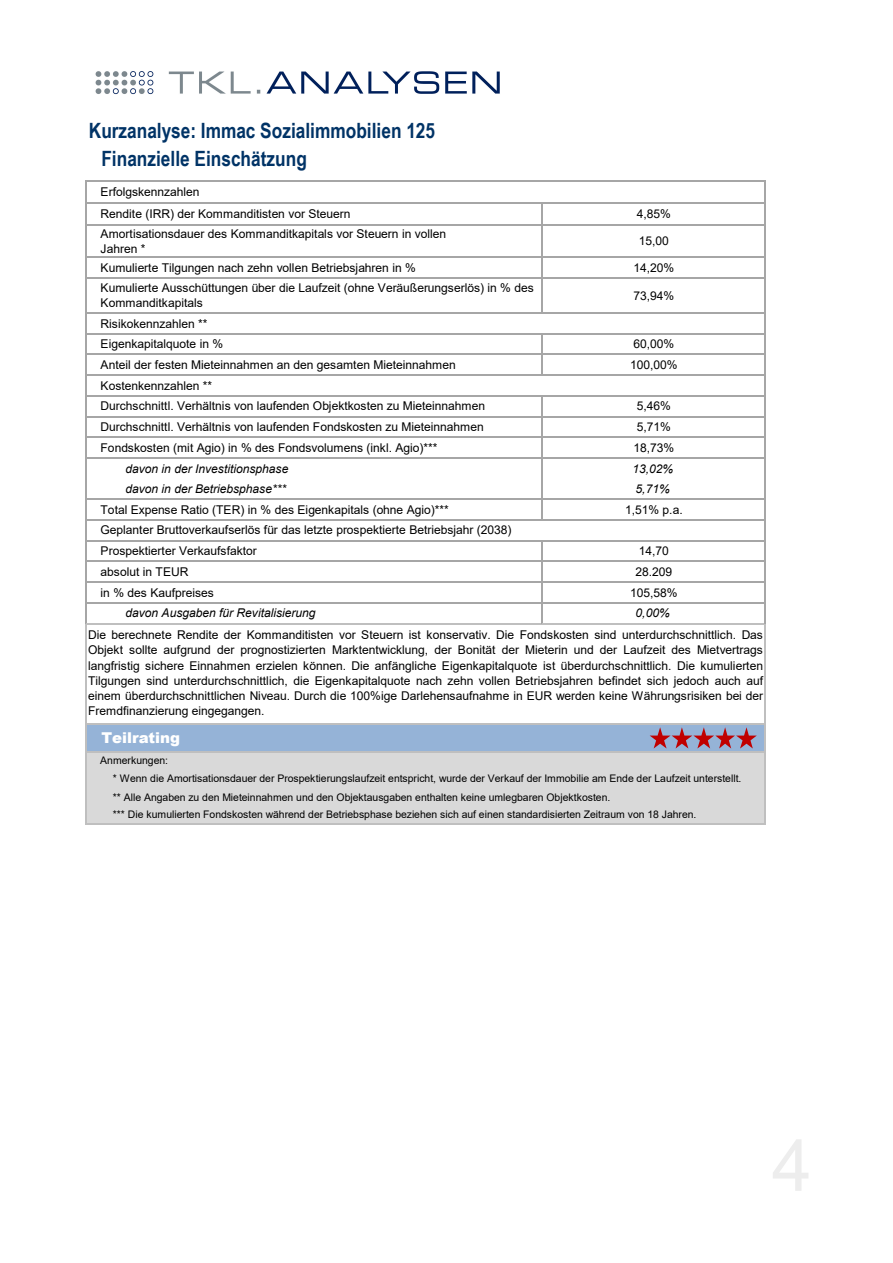
<style>
.page{position:relative;width:893px;height:1263px;background:#fff}
.page>*{position:absolute;margin:0;border:0;box-sizing:border-box;transform-origin:0 0}
.t1{font:700 21px/28px "Arial Narrow";color:#036}
.t2{font:900 15px "Arial";color:#fff}
.t3{font:12px/15.3px "Arial";letter-spacing:-.005em;color:#000}
.t4{font:italic 12px "Arial";letter-spacing:-.005em;color:#000}
.t5{font:10.5px/18.6px "Arial";letter-spacing:-.005em;color:#000}
</style>
<div class="page">
<img style="left:95px;top:71px;width:405px;height:24px">
<div style="left:86px;top:724px;width:679px;height:28px;background:#95b3d7"></div>
<div style="left:86px;top:752px;width:679px;height:72px;background:#d9d9d9"></div>
<hr style="left:541px;top:204px;width:2px;height:110px;background:#a6a6a6">
<hr style="left:541px;top:334px;width:2px;height:42px;background:#a6a6a6">
<hr style="left:541px;top:397px;width:2px;height:124px;background:#a6a6a6">
<hr style="left:85px;top:181px;width:1px;height:443px;background:#a6a6a6">
<hr style="left:86px;top:623px;width:455px;height:1px;background:#bfbfbf">
<hr style="left:764px;top:182px;width:1px;height:442px;background:#a6a6a6">
<hr style="left:85px;top:624px;width:1px;height:201px;background:#bfbfbf">
<hr style="left:764px;top:624px;width:1px;height:201px;background:#bfbfbf">
<hr style="left:541px;top:541px;width:2px;height:83px;background:#a6a6a6">
<hr style="left:86px;top:181px;width:679px;height:1px;background:#a6a6a6">
<hr style="left:86px;top:202px;width:679px;height:2px;background:#a6a6a6">
<hr style="left:86px;top:224px;width:679px;height:2px;background:#a6a6a6">
<hr style="left:86px;top:257px;width:679px;height:1px;background:#a6a6a6">
<hr style="left:86px;top:277px;width:679px;height:2px;background:#a6a6a6">
<hr style="left:86px;top:312px;width:679px;height:2px;background:#a6a6a6">
<hr style="left:86px;top:333px;width:679px;height:1px;background:#a6a6a6">
<hr style="left:86px;top:354px;width:679px;height:1px;background:#a6a6a6">
<hr style="left:86px;top:374px;width:679px;height:2px;background:#a6a6a6">
<hr style="left:86px;top:395px;width:679px;height:2px;background:#a6a6a6">
<hr style="left:86px;top:416px;width:679px;height:1px;background:#a6a6a6">
<hr style="left:86px;top:436px;width:679px;height:2px;background:#a6a6a6">
<hr style="left:86px;top:457px;width:679px;height:2px;background:#a6a6a6">
<hr style="left:86px;top:499px;width:679px;height:1px;background:#a6a6a6">
<hr style="left:86px;top:519px;width:679px;height:2px;background:#a6a6a6">
<hr style="left:86px;top:540px;width:679px;height:1px;background:#a6a6a6">
<hr style="left:86px;top:561px;width:679px;height:1px;background:#a6a6a6">
<hr style="left:86px;top:581px;width:679px;height:2px;background:#a6a6a6">
<hr style="left:86px;top:602px;width:679px;height:2px;background:#a6a6a6">
<hr style="left:543px;top:623px;width:221px;height:1px;background:#bfbfbf">
<hr style="left:86px;top:723px;width:679px;height:1px;background:#bfbfbf">
<hr style="left:86px;top:751px;width:679px;height:2px;background:#bfbfbf">
<hr style="left:86px;top:823px;width:679px;height:2px;background:#bfbfbf">
<svg style="left:650px;top:727px;width:107px;height:21px"></svg>
<h1 class="t1" style="left:101px;top:116px;width:335px;text-indent:-12px">Kurzanalyse: Immac Sozialimmobilien 125<br>Finanzielle Einschätzung</h1>
<p class="t3" style="left:101px;top:181px;width:251px;line-height:21.8px">Erfolgskennzahlen<br>Rendite (IRR) der Kommanditisten vor Steuern</p>
<p class="t3" style="left:637px;top:206px;width:36px">4,85%</p>
<p class="t3" style="left:101px;top:226px;width:347px">Amortisationsdauer des Kommanditkapitals vor Steuern in vollen<br>Jahren *</p>
<p class="t3" style="left:639px;top:234px;width:32px">15,00</p>
<p class="t3" style="left:101px;top:260px;width:317px">Kumulierte Tilgungen nach zehn vollen Betriebsjahren in %</p>
<p class="t3" style="left:633px;top:260px;width:42px">14,20%</p>
<p class="t3" style="left:101px;top:280px;width:435px">Kumulierte Ausschüttungen über die Laufzeit (ohne Veräußerungserlös) in % des<br>Kommanditkapitals</p>
<p class="t3" style="left:633px;top:288px;width:42px">73,94%</p>
<p class="t3" style="left:101px;top:313px;width:124px;line-height:20.7px">Risikokennzahlen **<br>Eigenkapitalquote in %</p>
<p class="t3" style="left:633px;top:336px;width:42px">60,00%</p>
<p class="t3" style="left:101px;top:357px;width:357px">Anteil der festen Mieteinnahmen an den gesamten Mieteinnahmen</p>
<p class="t3" style="left:630px;top:357px;width:49px">100,00%</p>
<p class="t3" style="left:101px;top:375px;width:386px;line-height:20.7px">Kostenkennzahlen **<br>Durchschnittl. Verhältnis von laufenden Objektkosten zu Mieteinnahmen</p>
<p class="t3" style="left:637px;top:399px;width:36px">5,46%</p>
<p class="t3" style="left:101px;top:419px;width:385px">Durchschnittl. Verhältnis von laufenden Fondskosten zu Mieteinnahmen</p>
<p class="t3" style="left:637px;top:419px;width:36px">5,71%</p>
<p class="t3" style="left:101px;top:440px;width:338px">Fondskosten (mit Agio) in % des Fondsvolumens (inkl. Agio)***</p>
<p class="t3" style="left:633px;top:440px;width:42px">18,73%</p>
<p class="t4" style="left:125px;top:462px;width:164px">davon in der Investitionsphase</p>
<p class="t4" style="left:632px;top:462px;width:42px">13,02%</p>
<p class="t4" style="left:125px;top:482px;width:162px">davon in der Betriebsphase***</p>
<p class="t4" style="left:636px;top:482px;width:36px">5,71%</p>
<p class="t3" style="left:101px;top:502px;width:350px">Total Expense Ratio (TER) in % des Eigenkapitals (ohne Agio)***</p>
<p class="t3" style="left:625px;top:502px;width:59px">1,51% p.a.</p>
<p class="t3" style="left:101px;top:543px;width:158px">Prospektierter Verkaufsfaktor</p>
<p class="t3" style="left:639px;top:543px;width:32px">14,70</p>
<p class="t3" style="left:101px;top:564px;width:89px">absolut in TEUR</p>
<p class="t3" style="left:635px;top:564px;width:38px">28.209</p>
<p class="t3" style="left:101px;top:585px;width:115px">in % des Kaufpreises</p>
<p class="t3" style="left:630px;top:585px;width:49px">105,58%</p>
<p class="t4" style="left:125px;top:607px;width:192px">davon Ausgaben für Revitalisierung</p>
<p class="t4" style="left:636px;top:607px;width:36px">0,00%</p>
<p class="t3" style="left:101px;top:522px;width:412px">Geplanter Bruttoverkaufserlös für das letzte prospektierte Betriebsjahr (2038)</p>
<p class="t3" style="left:88px;top:627px;width:676px;text-align:justify">Die berechnete Rendite der Kommanditisten vor Steuern ist konservativ. Die Fondskosten sind unterdurchschnittlich. Das Objekt sollte aufgrund der prognostizierten Marktentwicklung, der Bonität der Mieterin und der Laufzeit des Mietvertrags langfristig sichere Einnahmen erzielen können. Die anfängliche Eigenkapitalquote ist überdurchschnittlich. Die kumulierten Tilgungen sind unterdurchschnittlich, die Eigenkapitalquote nach zehn vollen Betriebsjahren befindet sich jedoch auch auf einem überdurchschnittlichen Niveau. Durch die 100%ige Darlehensaufnahme in EUR werden keine Währungsrisiken bei der Fremdfinanzierung eingegangen.</p>
<p class="t2" style="left:101px;top:726px;width:80px">Teilrating</p>
<p class="t5" style="left:100px;top:751px;width:69px">Anmerkungen:</p>
<p class="t5" style="left:113px;top:769px;width:630px">* Wenn die Amortisationsdauer der Prospektierungslaufzeit entspricht, wurde der Verkauf der Immobilie am Ende der Laufzeit unterstellt. ** Alle Angaben zu den Mieteinnahmen und den Objektausgaben enthalten keine umlegbaren Objektkosten.</p>
<p class="t5" style="left:113px;top:805px;width:585px">*** Die kumulierten Fondskosten während der Betriebsphase beziehen sich auf einen standardisierten Zeitraum von 18 Jahren.</p>
</div>
